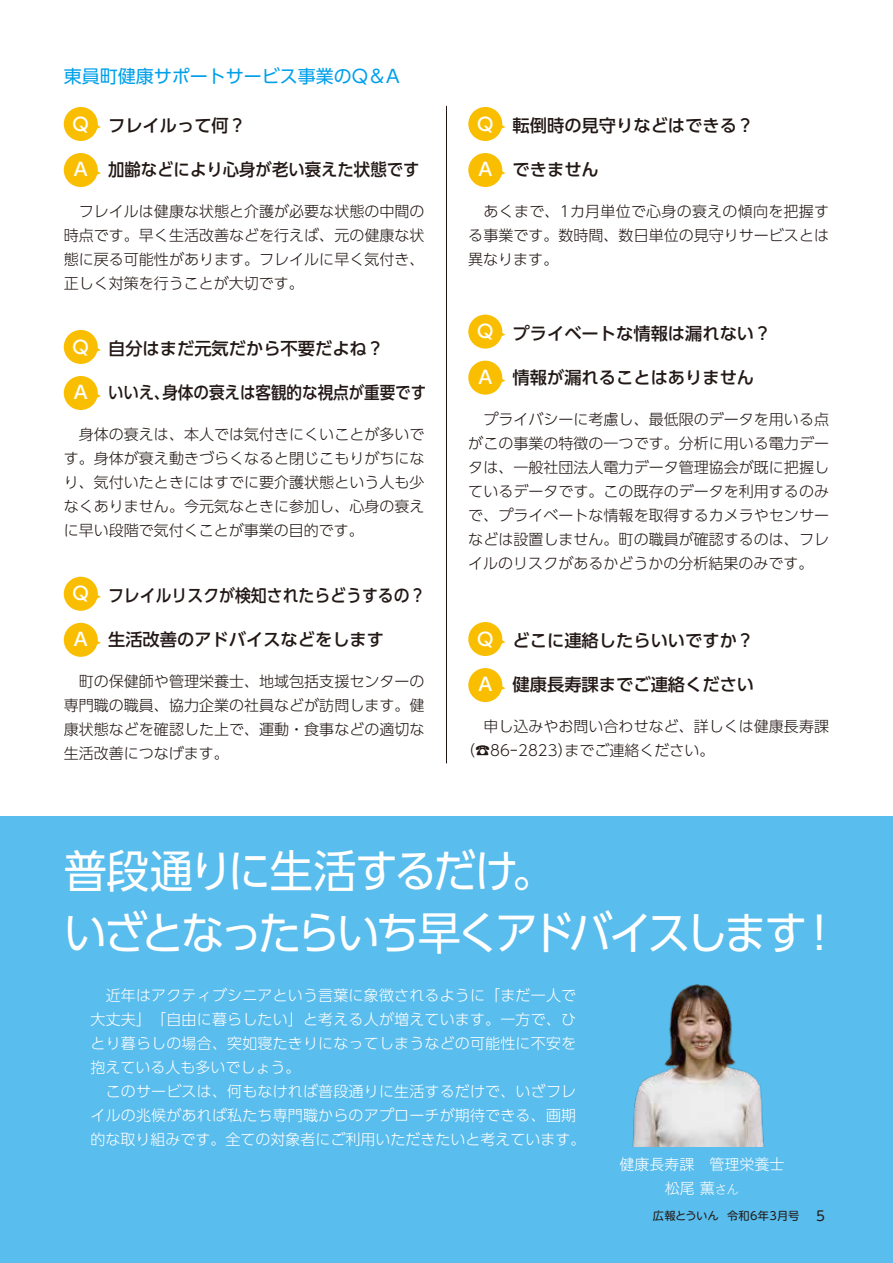
<style>
.page{position:relative;width:893px;height:1263px;background:#fff}
.page>*{position:absolute;margin:0;border:0;box-sizing:border-box;transform-origin:0 0}
.t1{font:45px/61.5px "UD Shin Go Pro";letter-spacing:-.095em;color:#fff;scale:.96 1}
.t2{font:18px "UD Shin Go Pro";color:#00a0e9}
.t3{font:500 18px "UD Shin Go Pro";color:#fff}
.t4{font:500 17.25px "UD Shin Go Pro";color:#221815}
.t5{font:500 17.25px "UD Shin Go Pro";color:#221815;scale:.9 1}
.t6{font:500 17.25px "UD Shin Go Pro";color:#221815;scale:.92 1}
.t7{font:500 17.25px "UD Shin Go Pro";color:#221815;scale:.95 1}
.t8{font:300 15px/24px "UD Shin Go Pro";color:#221815;text-align:justify}
.t9{font:300 15px/24px "UD Shin Go Pro";letter-spacing:.01em;color:#fff}
.t10{font:300 15px/24px "Gothic MB101 Pr 6";color:#fff;text-align:center}
.t11{font:11.25px "UD Shin M Go Pro";letter-spacing:.025em;color:#221815}
.s1{font-size:12px}
.s2{font-size:13.5px}
</style>
<div class="page">
<div style="left:0;top:816px;width:893px;height:447px;background:#59bded"></div>
<hr style="left:446px;top:106px;width:1px;height:657px;background:#221815">
<div style="left:64px;top:107px;width:34px;height:34px;background:#fabe00;border-radius:50%"></div>
<div style="left:64px;top:153px;width:34px;height:34px;background:#fabe00;border-radius:50%"></div>
<div style="left:468px;top:107px;width:34px;height:34px;background:#fabe00;border-radius:50%"></div>
<div style="left:468px;top:153px;width:34px;height:34px;background:#fabe00;border-radius:50%"></div>
<div style="left:468px;top:622px;width:34px;height:34px;background:#fabe00;border-radius:50%"></div>
<div style="left:468px;top:668px;width:34px;height:34px;background:#fabe00;border-radius:50%"></div>
<div style="left:468px;top:315px;width:34px;height:34px;background:#fabe00;border-radius:50%"></div>
<div style="left:468px;top:361px;width:34px;height:34px;background:#fabe00;border-radius:50%"></div>
<div style="left:64px;top:330px;width:34px;height:34px;background:#fabe00;border-radius:50%"></div>
<div style="left:64px;top:376px;width:34px;height:34px;background:#fabe00;border-radius:50%"></div>
<div style="left:64px;top:577px;width:34px;height:34px;background:#fabe00;border-radius:50%"></div>
<div style="left:64px;top:623px;width:34px;height:34px;background:#fabe00;border-radius:50%"></div>
<img style="left:632px;top:984px;width:133px;height:163px">
<p class="t2" style="left:64px;top:61px;width:337px">東員町健康サポートサービス事業のQ＆A</p>
<p class="t3" style="left:73px;top:109px;width:18px">Q</p>
<p class="t3" style="left:74px;top:155px;width:15px">A</p>
<p class="t4" style="left:108px;top:112px;width:140px">フレイルって何？</p>
<p class="t7" style="left:108px;top:156px;width:329px">加齢などにより心身が老い衰えた状態です</p>
<p class="t8" style="left:64px;top:199px;width:362px">　フレイルは健康な状態と介護が必要な状態の中間の時点です。早く生活改善などを行えば、元の健康な状態に戻る可能性があります。フレイルに早く気付き、正しく対策を行うことが大切です。</p>
<p class="t3" style="left:73px;top:332px;width:18px">Q</p>
<p class="t3" style="left:74px;top:378px;width:15px">A</p>
<p class="t4" style="left:108px;top:335px;width:278px">自分はまだ元気だから不要だよね？</p>
<p class="t5" style="left:108px;top:379px;width:355px">いいえ、身体の衰えは客観的な視点が重要です</p>
<p class="t8" style="left:64px;top:422px;width:362px">　身体の衰えは、本人では気付きにくいことが多いです。身体が衰え動きづらくなると閉じこもりがちになり、気付いたときにはすでに要介護状態という人も少なくありません。今元気なときに参加し、心身の衰えに早い段階で気付くことが事業の目的です。</p>
<p class="t3" style="left:73px;top:579px;width:18px">Q</p>
<p class="t3" style="left:74px;top:625px;width:15px">A</p>
<p class="t6" style="left:108px;top:581px;width:347px">フレイルリスクが検知されたらどうするの？</p>
<p class="t4" style="left:108px;top:625px;width:278px">生活改善のアドバイスなどをします</p>
<p class="t8" style="left:64px;top:669px;width:362px">　町の保健師や管理栄養士、地域包括支援センターの専門職の職員、協力企業の社員などが訪問します。健康状態などを確認した上で、運動・食事などの適切な生活改善につなげます。</p>
<p class="t3" style="left:477px;top:109px;width:18px">Q</p>
<p class="t3" style="left:478px;top:155px;width:15px">A</p>
<p class="t4" style="left:513px;top:112px;width:243px">転倒時の見守りなどはできる？</p>
<p class="t4" style="left:513px;top:156px;width:88px">できません</p>
<p class="t8" style="left:468px;top:199px;width:362px">　あくまで、1カ月単位で心身の衰えの傾向を把握する事業です。数時間、数日単位の見守りサービスとは異なります。</p>
<p class="t3" style="left:477px;top:317px;width:18px">Q</p>
<p class="t3" style="left:478px;top:362px;width:15px">A</p>
<p class="t4" style="left:513px;top:319px;width:260px">プライベートな情報は漏れない？</p>
<p class="t4" style="left:513px;top:363px;width:243px">情報が漏れることはありません</p>
<p class="t8" style="left:468px;top:407px;width:362px">　プライバシーに考慮し、最低限のデータを用いる点がこの事業の特徴の一つです。分析に用いる電力データは、一般社団法人電力データ管理協会が既に把握しているデータです。この既存のデータを利用するのみで、プライベートな情報を取得するカメラやセンサーなどは設置しません。町の職員が確認するのは、フレイルのリスクがあるかどうかの分析結果のみです。</p>
<p class="t3" style="left:477px;top:624px;width:18px">Q</p>
<p class="t3" style="left:478px;top:670px;width:15px">A</p>
<p class="t4" style="left:513px;top:627px;width:243px">どこに連絡したらいいですか？</p>
<p class="t4" style="left:513px;top:671px;width:243px">健康長寿課までご連絡ください</p>
<p class="t8" style="left:460px;top:714px;width:370px;text-indent:8px">　申し込みやお問い合わせなど、詳しくは健康長寿課（☎86ｰ2823）までご連絡ください。</p>
<h1 class="t1" style="left:64px;top:839px;width:811px">普段通りに生活するだけ。<br>いざとなったらいち早くアドバイスします！</h1>
<p class="t9" style="left:91px;top:983px;width:496px">　近年はアクティブシニアという言葉に象徴されるように「まだ一人で大丈夫」「自由に暮らしたい」と考える人が増えています。一方で、ひとり暮らしの場合、突如寝たきりになってしまうなどの可能性に不安を抱えている人も多いでしょう。<br>　このサービスは、何もなければ普段通りに生活するだけで、いざフレイルの兆候があれば私たち専門職からのアプローチが期待できる、画期的な取り組みです。全ての対象者にご利用いただきたいと考えています。</p>
<p class="t10" style="left:619px;top:1151px;width:166px">健康長寿課　管理栄養士松尾 薫<span class="s1">さん</span></p>
<p class="t11" style="left:653px;top:1207px;width:174px">広報とういん 令和6年3月号 <span class="s2">5</span></p>
</div>
